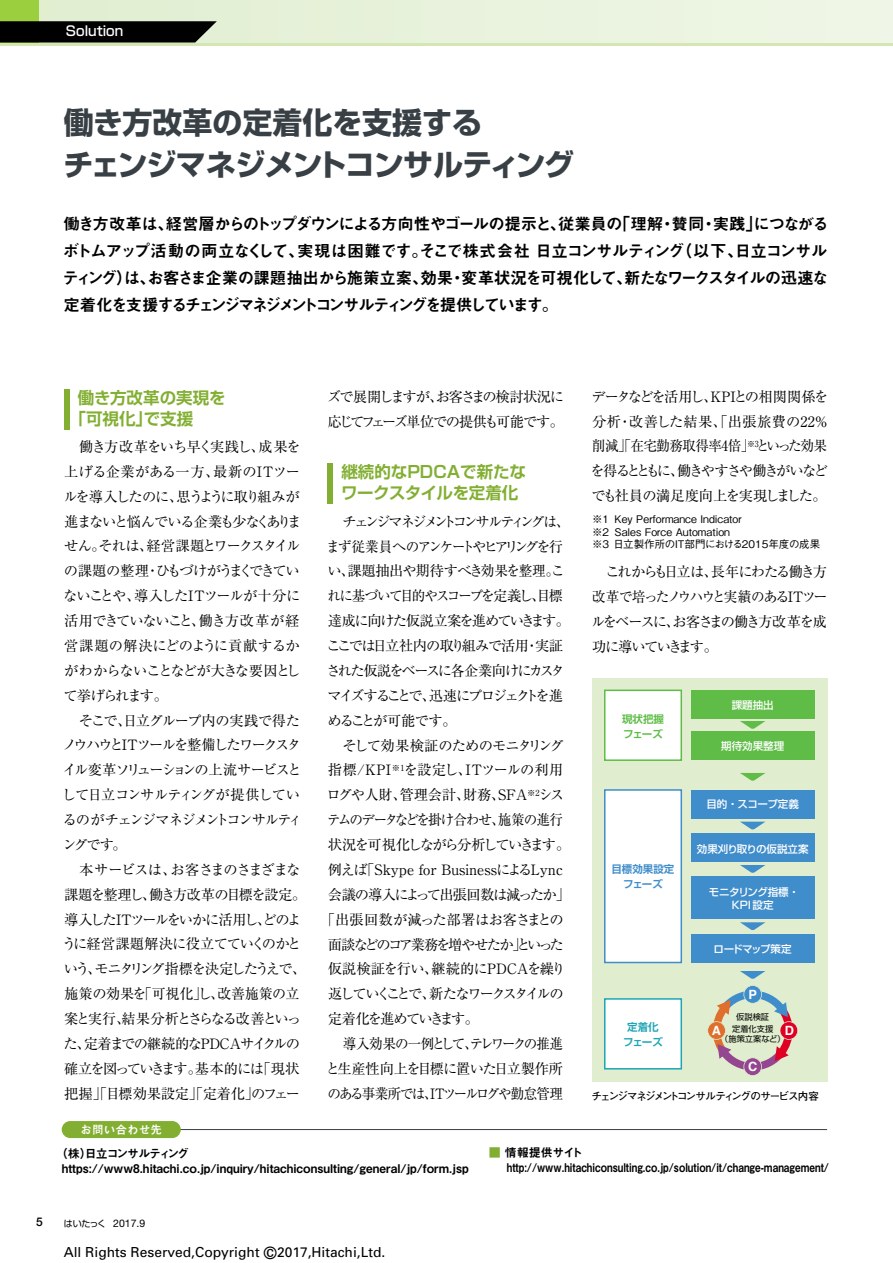
<style>
.page{position:relative;width:893px;height:1263px;background:#fff}
.page>*{position:absolute;margin:0;border:0;box-sizing:border-box;transform-origin:0 0}
.t1{font:700 30px/42.5px "Shin Go Pro";letter-spacing:-.02em;color:#384045}
.t2{font:16.5px/27px "Midashi Go Pro MB31";letter-spacing:-.16em;color:#000;text-align:justify}
.t3{font:700 16.5px/21px "Shin Go Pro De";color:#82af32}
.t4{font:14.25px/24.9px "Ryumin Pro";letter-spacing:-.1em;color:#000}
.t5{font:14.25px/24.9px "Ryumin Pro";letter-spacing:-.075em;color:#000}
.t6{font:14.25px/24.9px "Ryumin Pro";letter-spacing:-.13em;color:#000}
.t7{font:14.25px "Ryumin Pro";letter-spacing:-.1em;color:#000;scale:.95 1}
.t8{font:14.25px "Ryumin Pro";letter-spacing:-.08em;color:#000}
.t9{font:14.25px "Ryumin Pro";letter-spacing:-.005em;color:#000}
.t10{font:14.25px "Ryumin Pro";color:#000}
.t11{font:14.25px "Ryumin Pro";letter-spacing:-.01em;color:#000}
.t12{font:14.25px "Ryumin Pro";letter-spacing:-.13em;color:#000;scale:.95 1}
.t13{font:14.25px "Ryumin Pro";letter-spacing:-.155em;color:#000}
.t14{font:14.25px "Ryumin Pro";letter-spacing:-.16em;color:#000}
.t15{font:14.25px "Ryumin Pro";letter-spacing:-.015em;color:#000}
.t16{font:14.25px "Ryumin Pro";letter-spacing:-.02em;color:#000}
.t17{font:14.25px "Ryumin Pro";letter-spacing:-.06em;color:#000}
.t18{font:13.8px "Univers";color:#000}
.t19{font:500 13.5px "Shin Go Pro";color:#fff}
.t20{font:700 12.75px "Helvetica";color:#fff}
.t21{font:12px/15px "Midashi Go Pro MB31";color:#000}
.t22{font:500 12px "Helvetica Neue LT Std";color:#000}
.t23{font:700 11.7px "Mi Go MB1 Std De";color:#fff}
.t24{font:500 10.5px/12.8px "Gothic BBB Pro";color:#000}
.t25{font:500 10.5px/13.5px "Shin Go Pro";letter-spacing:-.005em;color:#fff;text-align:center}
.t26{font:700 10.5px "Futo Go B101 Pro";letter-spacing:-.14em;color:#000}
.t27{font:10.5px "Helvetica Neue LT Std";color:#000}
.t28{font:700 10.5px/15px "Shin Go Pro De";color:#408dcb;text-align:center}
.t29{font:500 10.5px "Shin Go Pro";letter-spacing:-.025em;color:#fff}
.t30{font:500 10.5px "Shin Go Pro";letter-spacing:-.045em;color:#fff}
.t31{font:700 10.5px/15px "Shin Go Pro De";color:#5fbd47}
.t32{font:700 10.5px/15px "Shin Go Pro De";color:#1da6b6;text-align:center}
.t33{font:8.25px/12px "Shin Go Pro";color:#000;text-align:center}
.s1{color:#82af32}
.s2{font-family:"Shin Go Pro";font-size:9px}
.s3{font-size:16.95px}
</style>
<div class="page">
<div style="left:592px;top:677px;width:235px;height:404px;background:#e0edce"></div>
<div style="left:605px;top:690px;width:76px;height:70px;background:#fff"></div>
<div style="left:604px;top:689px;width:78px;height:72px;border:2px solid #5fbd47"></div>
<div style="left:605px;top:790px;width:76px;height:172px;background:#fff"></div>
<div style="left:604px;top:789px;width:78px;height:174px;border:2px solid #408dcb"></div>
<div style="left:691px;top:690px;width:123px;height:29px;background:#5fbd47"></div>
<div style="left:691px;top:732px;width:123px;height:28px;background:#5fbd47"></div>
<div style="left:691px;top:790px;width:123px;height:28px;background:#408dcb"></div>
<div style="left:691px;top:833px;width:123px;height:29px;background:#408dcb"></div>
<div style="left:691px;top:877px;width:123px;height:42px;background:#408dcb"></div>
<div style="left:691px;top:934px;width:123px;height:28px;background:#408dcb"></div>
<div style="left:605px;top:999px;width:76px;height:70px;background:#fff"></div>
<div style="left:604px;top:998px;width:78px;height:71px;border:2px solid #1da6b6"></div>
<svg style="left:740px;top:721px;width:25px;height:8px"></svg>
<svg style="left:740px;top:773px;width:25px;height:8px"></svg>
<svg style="left:740px;top:971px;width:25px;height:8px"></svg>
<svg style="left:740px;top:822px;width:25px;height:8px"></svg>
<svg style="left:740px;top:865px;width:25px;height:8px"></svg>
<svg style="left:740px;top:922px;width:25px;height:8px"></svg>
<svg style="left:707px;top:985px;width:91px;height:91px"></svg>
<hr style="left:168px;top:1129px;width:659px;height:1px;background:#384045">
<div style="left:62px;top:1121px;width:119px;height:17px;background:#82af32;border-radius:9px"></div>
<div style="left:64px;top:389px;width:5px;height:41px;background:#82af32"></div>
<div style="left:328px;top:463px;width:5px;height:40px;background:#82af32"></div>
<div style="left:0;top:0;width:893px;height:43px;background:#e9f3dd"></div>
<div style="left:0;top:0;width:38px;height:43px;background:#9bcf3d"></div>
<hr style="left:0;top:43px;width:893px;height:2px;background:#d4e7b2">
<svg style="left:0;top:21px;width:217px;height:22px;background:#121310"></svg>
<p class="t19" style="left:66px;top:20px;width:59px">Solution</p>
<h1 class="t1" style="left:63px;top:98px;width:512px">働き方改革の定着化を支援する<br>チェンジマネジメントコンサルティング</h1>
<p class="t2" style="left:63px;top:208px;width:768px">働き方改革は、経営層からのトップダウンによる方向性やゴールの提示と、従業員の「理解・賛同・実践」につながるボトムアップ活動の両立なくして、実現は困難です。そこで株式会社 日立コンサルティング（以下、日立コンサルティング）は、お客さま企業の課題抽出から施策立案、効果・変革状況を可視化して、新たなワークスタイルの迅速な定着化を支援するチェンジマネジメントコンサルティングを提供しています。</p>
<p class="t3" style="left:70px;top:385px;width:157px;text-indent:8px">働き方改革の実現を「可視化」で支援</p>
<p class="t5" style="left:63px;top:433px;width:240px;text-indent:16px">働き方改革をいち早く実践し、成果を上げる企業がある一方、最新のITツールを導入したのに、思うように取り組みが進まないと悩んでいる企業も少なくありません。それは、経営課題とワークスタイルの課題の整理・ひもづけがうまくできていないことや、導入したITツールが十分に活用できていないこと、働き方改革が経営課題の解決にどのように貢献するかがわからないことなどが大きな要因として挙げられます。</p>
<p class="t4" style="left:62px;top:707px;width:242px;text-indent:17px">そこで、日立グループ内の実践で得たノウハウとITツールを整備したワークスタイル変革ソリューションの上流サービスとして日立コンサルティングが提供しているのがチェンジマネジメントコンサルティングです。</p>
<p class="t4" style="left:62px;top:856px;width:246px;text-indent:17px">本サービスは、お客さまのさまざまな課題を整理し、働き方改革の目標を設定。導入したITツールをいかに活用し、どのように経営課題解決に役立てていくのかという、モニタリング指標を決定したうえで、施策の効果を「可視化」し、改善施策の立案と実行、結果分析とさらなる改善といった、定着までの継続的なPDCAサイクルの確立を図っていきます。基本的には「現状把握」「目標効果設定」「定着化」のフェー</p>
<p class="t23" style="left:80px;top:1120px;width:83px">お問い合わせ先</p>
<p class="t4" style="left:327px;top:383px;width:239px">ズで展開しますが、お客さまの検討状況に応じてフェーズ単位での提供も可能です。</p>
<p class="t3" style="left:341px;top:460px;width:186px">継続的なPDCAで新たなワークスタイルを定着化</p>
<p class="t6" style="left:326px;top:508px;width:245px;text-indent:16px">チェンジマネジメントコンサルティングは、まず従業員へのアンケートやヒアリングを行い、課題抽出や期待すべき効果を整理。これに基づいて目的やスコープを定義し、目標達成に向けた仮説立案を進めていきます。ここでは日立社内の取り組みで活用・実証された仮説をベースに各企業向けにカスタマイズすることで、迅速にプロジェクトを進めることが可能です。</p>
<p class="t17" style="left:342px;top:734px;width:223px">そして効果検証のためのモニタリング</p>
<p class="t10" style="left:328px;top:759px;width:237px">指標/KPI<sup>※1</sup>を設定し、ITツールの利用</p>
<p class="t11" style="left:327px;top:784px;width:239px">ログや人財、管理会計、財務、SFA<sup>※2</sup>シス</p>
<p class="t7" style="left:327px;top:809px;width:250px">テムのデータなどを掛け合わせ、施策の進行</p>
<p class="t4" style="left:328px;top:831px;width:244px">状況を可視化しながら分析していきます。</p>
<p class="t9" style="left:328px;top:858px;width:236px">例えば「Skype for BusinessによるLync</p>
<p class="t8" style="left:328px;top:883px;width:244px">会議の導入によって出張回数は減ったか」</p>
<p class="t16" style="left:321px;top:908px;width:244px">「出張回数が減った部署はお客さまとの</p>
<p class="t13" style="left:328px;top:933px;width:237px">面談などのコア業務を増やせたか」といった</p>
<p class="t15" style="left:328px;top:958px;width:239px">仮説検証を行い、継続的にPDCAを繰り</p>
<p class="t14" style="left:328px;top:983px;width:237px">返していくことで、新たなワークスタイルの</p>
<p class="t6" style="left:328px;top:1005px;width:153px">定着化を進めていきます。</p>
<p class="t7" style="left:343px;top:1032px;width:233px">導入効果の一例として、テレワークの推進</p>
<p class="t8" style="left:326px;top:1057px;width:239px">と生産性向上を目標に置いた日立製作所</p>
<p class="t12" style="left:327px;top:1082px;width:250px">のある事業所では、ITツールログや勤怠管理</p>
<p class="t4" style="left:591px;top:383px;width:239px;text-align:justify">データなどを活用し、KPIとの相関関係を分析・改善した結果、「出張旅費の22％削減」「在宅勤務取得率4倍」<sup>※3</sup>といった効果を得るとともに、働きやすさや働きがいなどでも社員の満足度向上を実現しました。</p>
<p class="t24" style="left:592px;top:511px;width:230px">※1 Key Performance Indicator<br>※2 Sales Force Automation<br>※3 日立製作所のIT部門における2015年度の成果</p>
<p class="t4" style="left:591px;top:558px;width:238px;text-align:justify;text-indent:14px">これからも日立は、長年にわたる働き方改革で培ったノウハウと実績のあるITツールをベースに、お客さまの働き方改革を成功に導いていきます。</p>
<p class="t31" style="left:622px;top:710px;width:43px">現状把握フェーズ</p>
<p class="t28" style="left:611px;top:860px;width:64px">目標効果設定フェーズ</p>
<p class="t25" style="left:732px;top:697px;width:44px">課題抽出</p>
<p class="t25" style="left:721px;top:738px;width:65px">期待効果整理</p>
<p class="t29" style="left:706px;top:796px;width:94px">目的・スコープ定義</p>
<p class="t25" style="left:697px;top:841px;width:113px">効果刈り取りの仮説立案</p>
<p class="t25" style="left:709px;top:884px;width:92px">モニタリング指標・<br>KPI設定</p>
<p class="t30" style="left:714px;top:940px;width:79px">ロードマップ策定</p>
<p class="t20" style="left:749px;top:986px;width:10px">P</p>
<p class="t32" style="left:623px;top:1019px;width:41px">定着化フェーズ</p>
<p class="t33" style="left:732px;top:1010px;width:43px">仮説検証定着化支援</p>
<p class="t20" style="left:712px;top:1022px;width:11px">A</p>
<p class="t20" style="left:785px;top:1022px;width:11px">D</p>
<p class="t33" style="left:720px;top:1032px;width:67px">（施策立案など）</p>
<p class="t20" style="left:748px;top:1058px;width:11px">C</p>
<p class="t26" style="left:592px;top:1087px;width:229px">チェンジマネジメントコンサルティングのサービス内容</p>
<p class="t21" style="left:62px;top:1145px;width:408px;text-indent:-6px">（株）日立コンサルティングhttps://www8.hitachi.co.jp/inquiry/hitachiconsulting/general/jp/form.jsp</p>
<p class="t21" style="left:507px;top:1143px;width:324px;text-indent:-18px"><span class="s1">■</span> 情報提供サイトhttp://www.hitachiconsulting.co.jp/solution/it/change-management/</p>
<p class="t22" style="left:36px;top:1215px;width:8px">5</p>
<p class="t27" style="left:64px;top:1217px;width:83px"><span class="s2">はいたっく</span> 2017.9</p>
<p class="t18" style="left:64px;top:1244px;width:323px">All Rights Reserved,Copyright <span class="s3">©</span>2017,Hitachi,Ltd.</p>
</div>
